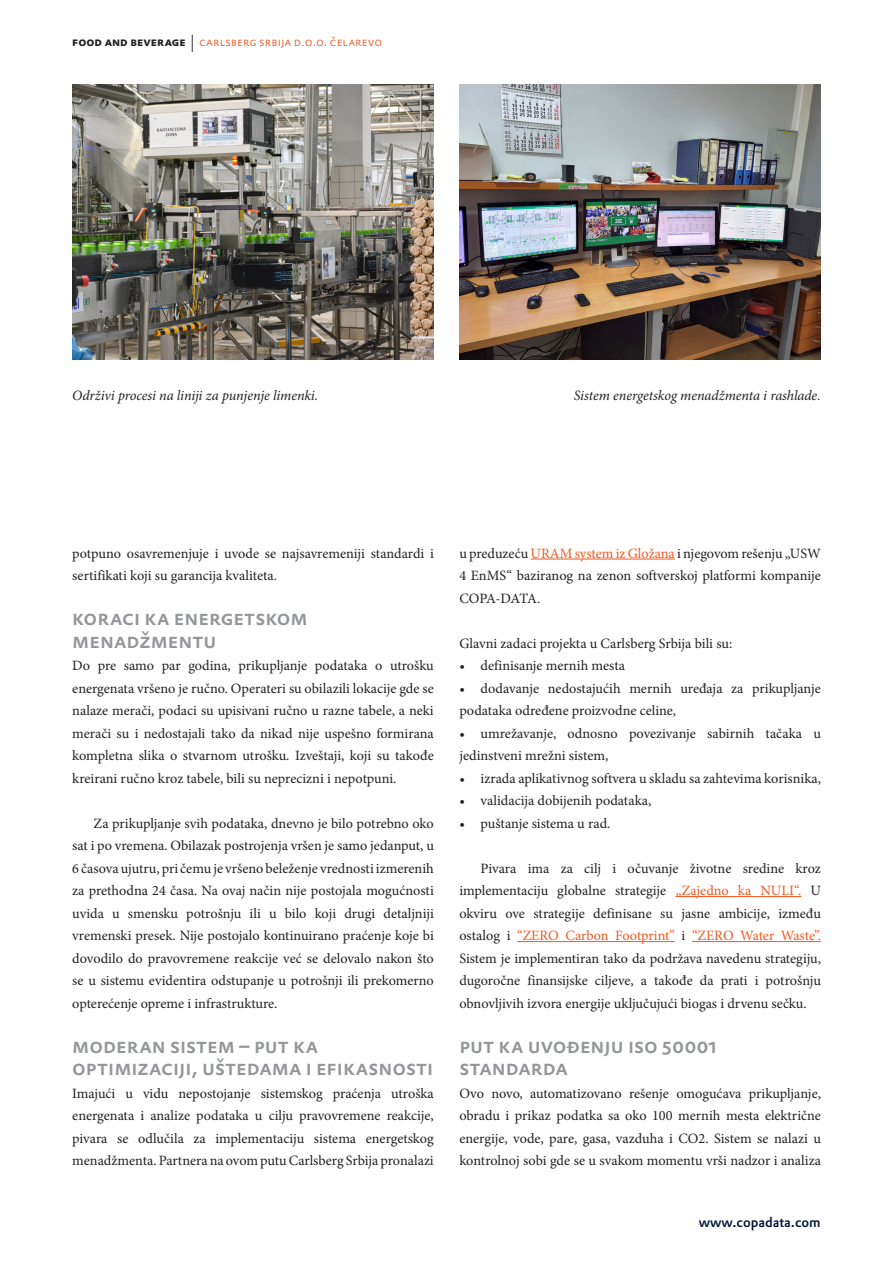
<style>
.page{position:relative;width:893px;height:1263px;background:#fff}
.page>*{position:absolute;margin:0;border:0;box-sizing:border-box;transform-origin:0 0}
.headlines_in_copy_le{font:500 21px/22.5px "DTL Prokyon ETOT Caps";color:#939598}
.copy_no_indent_SERBI{font:14.25px/22.5px "Minion Pro";color:#231f20;text-align:justify}
.copy_indent_SERBIAN{font:14.25px/22.5px "Minion Pro";color:#231f20;text-align:justify}
.Caption_left{font:italic 14.25px "Minion Pro";letter-spacing:-.01em;color:#231f20}
.Caption_align_right{font:italic 14.25px "Minion Pro";letter-spacing:-.005em;color:#231f20}
.t1{font:500 13.5px "DTL Prokyon TOT";color:#001537}
.t2{font:300 12px "DTL Prokyon ETOT Caps";letter-spacing:.005em;color:#f15921}
.s1{font-family:"DTL Prokyon TOT Caps";font-weight:700;color:#231f20}
.s2{font-family:"DTL Prokyon TOT Caps";font-size:24px;color:#231f20}
.s3{color:#f15921}
</style>
<div class="page">
<hr style="left:531px;top:559px;width:144px;height:1px;background:#f15921">
<hr style="left:675px;top:896px;width:126px;height:1px;background:#f15921">
<hr style="left:517px;top:941px;width:158px;height:1px;background:#f15921">
<hr style="left:692px;top:941px;width:129px;height:1px;background:#f15921">
<img style="left:72px;top:85px;width:362px;height:274px">
<img style="left:459px;top:85px;width:362px;height:274px">
<p class="t2" style="left:72px;top:34px;width:312px"><span class="s1">food and beverage</span> <span class="s2">I</span> carlsberg srbija d.o.o. čelarevo</p>
<p class="Caption_left" style="left:72px;top:386px;width:247px">Održivi procesi na liniji za punjenje limenki.</p>
<p class="Caption_align_right" style="left:574px;top:386px;width:249px">Sistem energetskog menadžmenta i rashlade.</p>
<p class="copy_no_indent_SERBI" style="left:72px;top:542px;width:363px">potpuno osavremenjuje i uvode se najsavremeniji standardi i sertifikati koji su garancija kvaliteta.</p>
<p class="headlines_in_copy_le" style="left:72px;top:606px;width:237px">koraci ka energetskom menadžmentu</p>
<p class="copy_no_indent_SERBI" style="left:72px;top:654px;width:363px">Do pre samo par godina, prikupljanje podataka o utrošku energenata vršeno je ručno. Operateri su obilazili lokacije gde se nalaze merači, podaci su upisivani ručno u razne tabele, a neki merači su i nedostajali tako da nikad nije uspešno formirana kompletna slika o stvarnom utrošku. Izveštaji, koji su takođe kreirani ručno kroz tabele, bili su neprecizni i nepotpuni.</p>
<p class="copy_indent_SERBIAN" style="left:72px;top:812px;width:363px;text-indent:21px">Za prikupljanje svih podataka, dnevno je bilo potrebno oko sat i po vremena. Obilazak postrojenja vršen je samo jedanput, u 6 časova ujutru, pri čemu je vršeno beleženje vrednosti izmerenih za prethodna 24 časa. Na ovaj način nije postojala mogućnosti uvida u smensku potrošnju ili u bilo koji drugi detaljniji vremenski presek. Nije postojalo kontinuirano praćenje koje bi dovodilo do pravovremene reakcije već se delovalo nakon što se u sistemu evidentira odstupanje u potrošnji ili prekomerno opterećenje opreme i infrastrukture.</p>
<p class="headlines_in_copy_le" style="left:72px;top:1034px;width:363px">moderan sistem – put ka optimizaciji, uštedama i efikasnosti</p>
<p class="copy_no_indent_SERBI" style="left:72px;top:1082px;width:363px">Imajući u vidu nepostojanje sistemskog praćenja utroška energenata i analize podataka u cilju pravovremene reakcije, pivara se odlučila za implementaciju sistema energetskog menadžmenta. Partnera na ovom putu Carlsberg Srbija pronalazi</p>
<p class="copy_no_indent_SERBI" style="left:459px;top:542px;width:363px">u preduzeću <span class="s3">URAM system iz Gložana</span> i njegovom rešenju „USW 4 EnMS“ baziranog na zenon softverskoj platformi kompanije COPA-DATA.</p>
<p class="copy_no_indent_SERBI" style="left:459px;top:632px;width:274px">Glavni zadaci projekta u Carlsberg Srbija bili su:</p>
<p class="copy_no_indent_SERBI" style="left:459px;top:654px;width:167px">• definisanje mernih mesta</p>
<p class="copy_no_indent_SERBI" style="left:459px;top:677px;width:363px">• dodavanje nedostajućih mernih uređaja za prikupljanje podataka određene proizvodne celine,</p>
<p class="copy_no_indent_SERBI" style="left:459px;top:722px;width:363px">• umrežavanje, odnosno povezivanje sabirnih tačaka u jedinstveni mrežni sistem,</p>
<p class="copy_no_indent_SERBI" style="left:459px;top:767px;width:363px">• izrada aplikativnog softvera u skladu sa zahtevima korisnika,</p>
<p class="copy_no_indent_SERBI" style="left:459px;top:789px;width:193px">• validacija dobijenih podataka,</p>
<p class="copy_no_indent_SERBI" style="left:459px;top:812px;width:152px">• puštanje sistema u rad.</p>
<p class="copy_indent_SERBIAN" style="left:459px;top:857px;width:363px;text-indent:21px">Pivara ima za cilj i očuvanje životne sredine kroz implementaciju globalne strategije <span class="s3">„Zajedno ka NULI“.</span> U okviru ove strategije definisane su jasne ambicije, između ostalog i <span class="s3">“ZERO Carbon Footprint”</span> i <span class="s3">“ZERO Water Waste”.<br></span>Sistem je implementiran tako da podržava navedenu strategiju, dugoročne finansijske ciljeve, a takođe da prati i potrošnju obnovljivih izvora energije uključujući biogas i drvenu sečku.</p>
<p class="headlines_in_copy_le" style="left:459px;top:1034px;width:260px">put ka uvođenju iso 50001 standarda</p>
<p class="copy_no_indent_SERBI" style="left:459px;top:1082px;width:363px">Ovo novo, automatizovano rešenje omogućava prikupljanje, obradu i prikaz podatka sa oko 100 mernih mesta električne energije, vode, pare, gasa, vazduha i CO2. Sistem se nalazi u kontrolnoj sobi gde se u svakom momentu vrši nadzor i analiza</p>
<p class="t1" style="left:699px;top:1213px;width:124px">www.copadata.com</p>
</div>
